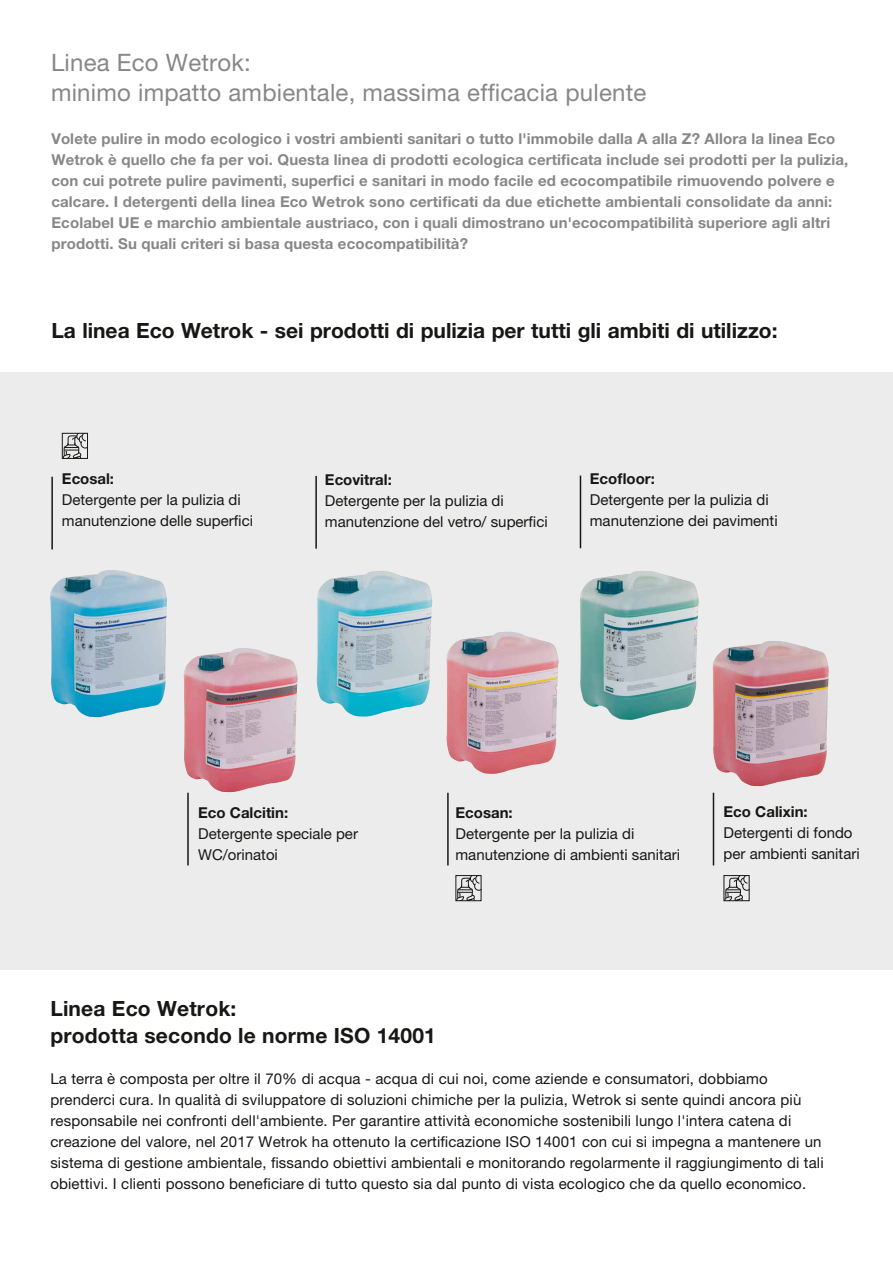
<style>
.page{position:relative;width:893px;height:1263px;background:#fff}
.page>*{position:absolute;margin:0;border:0;box-sizing:border-box;transform-origin:0 0}
.t1{font:24px/30px "Helvetica Neue LT Pro";letter-spacing:.01em;color:#868786}
.t2{font:700 21px/27px "Helvetica Neue LT Pro";color:#181716}
.t3{font:15px/21px "Helvetica Neue LT Pro";letter-spacing:.01em;color:#181716}
.t4{font:700 15px/21px "Helvetica Neue LT Pro";letter-spacing:.01em;color:#868786}
.t5{font:700 15px "Helvetica Neue LT Pro";color:#181716}
</style>
<div class="page">
<div style="left:0;top:372px;width:893px;height:598px;background:#ececec"></div>
<hr style="left:580px;top:475px;width:1px;height:73px;background:#181716">
<hr style="left:315px;top:476px;width:2px;height:73px;background:#181716">
<hr style="left:51px;top:477px;width:2px;height:72px;background:#181716">
<hr style="left:713px;top:793px;width:1px;height:72px;background:#181716">
<hr style="left:447px;top:793px;width:2px;height:72px;background:#181716">
<hr style="left:187px;top:793px;width:2px;height:72px;background:#181716">
<svg style="left:64px;top:435px;width:22px;height:22px"></svg>
<div style="left:62px;top:433px;width:26px;height:26px;border:1px solid #181716"></div>
<svg style="left:724px;top:877px;width:25px;height:25px"></svg>
<div style="left:724px;top:875px;width:25px;height:26px;border:1px solid #181716"></div>
<svg style="left:456px;top:877px;width:25px;height:25px"></svg>
<div style="left:455px;top:875px;width:26px;height:26px;border:1px solid #181716"></div>
<img style="left:183px;top:648px;width:115px;height:144px">
<img style="left:580px;top:571px;width:119px;height:149px">
<img style="left:317px;top:571px;width:115px;height:146px">
<img style="left:50px;top:570px;width:117px;height:147px">
<img style="left:446px;top:632px;width:113px;height:142px">
<img style="left:712px;top:641px;width:117px;height:145px">
<h1 class="t1" style="left:51px;top:47px;width:597px">Linea Eco Wetrok:<br>minimo impatto ambientale, massima efficacia pulente</h1>
<p class="t4" style="left:51px;top:128px;width:798px">Volete pulire in modo ecologico i vostri ambienti sanitari o tutto l'immobile dalla A alla Z? Allora la linea Eco Wetrok è quello che fa per voi. Questa linea di prodotti ecologica certificata include sei prodotti per la pulizia, con cui potrete pulire pavimenti, superfici e sanitari in modo facile ed ecocompatibile rimuovendo polvere e calcare. I detergenti della linea Eco Wetrok sono certificati da due etichette ambientali consolidate da anni:<br>Ecolabel UE e marchio ambientale austriaco, con i quali dimostrano un'ecocompatibilità superiore agli altri prodotti. Su quali criteri si basa questa ecocompatibilità?</p>
<h2 class="t2" style="left:51px;top:317px;width:728px">La linea Eco Wetrok - sei prodotti di pulizia per tutti gli ambiti di utilizzo:</h2>
<p class="t5" style="left:62px;top:469px;width:54px">Ecosal:</p>
<p class="t3" style="left:62px;top:489px;width:193px">Detergente per la pulizia di manutenzione delle superfici</p>
<p class="t5" style="left:325px;top:470px;width:68px">Ecovitral:</p>
<p class="t3" style="left:325px;top:489px;width:224px">Detergente per la pulizia di manutenzione del vetro/ superfici</p>
<p class="t5" style="left:590px;top:469px;width:66px">Ecofloor:</p>
<p class="t3" style="left:590px;top:489px;width:189px">Detergente per la pulizia di manutenzione dei pavimenti</p>
<p class="t5" style="left:198px;top:803px;width:91px">Eco Calcitin:</p>
<p class="t3" style="left:198px;top:823px;width:161px">Detergente speciale per<br>WC/orinatoi</p>
<p class="t5" style="left:455px;top:803px;width:59px">Ecosan:</p>
<p class="t3" style="left:455px;top:823px;width:226px">Detergente per la pulizia di manutenzione di ambienti sanitari</p>
<p class="t5" style="left:724px;top:803px;width:86px">Eco Calixin:</p>
<p class="t3" style="left:724px;top:822px;width:138px">Detergenti di fondo per ambienti sanitari</p>
<h2 class="t2" style="left:50px;top:995px;width:387px">Linea Eco Wetrok:<br>prodotta secondo le norme ISO 14001</h2>
<p class="t3" style="left:50px;top:1068px;width:775px">La terra è composta per oltre il 70% di acqua - acqua di cui noi, come aziende e consumatori, dobbiamo prenderci cura. In qualità di sviluppatore di soluzioni chimiche per la pulizia, Wetrok si sente quindi ancora più responsabile nei confronti dell'ambiente. Per garantire attività economiche sostenibili lungo l'intera catena di creazione del valore, nel 2017 Wetrok ha ottenuto la certificazione ISO 14001 con cui si impegna a mantenere un sistema di gestione ambientale, fissando obiettivi ambientali e monitorando regolarmente il raggiungimento di tali obiettivi. I clienti possono beneficiare di tutto questo sia dal punto di vista ecologico che da quello economico.</p>
</div>
